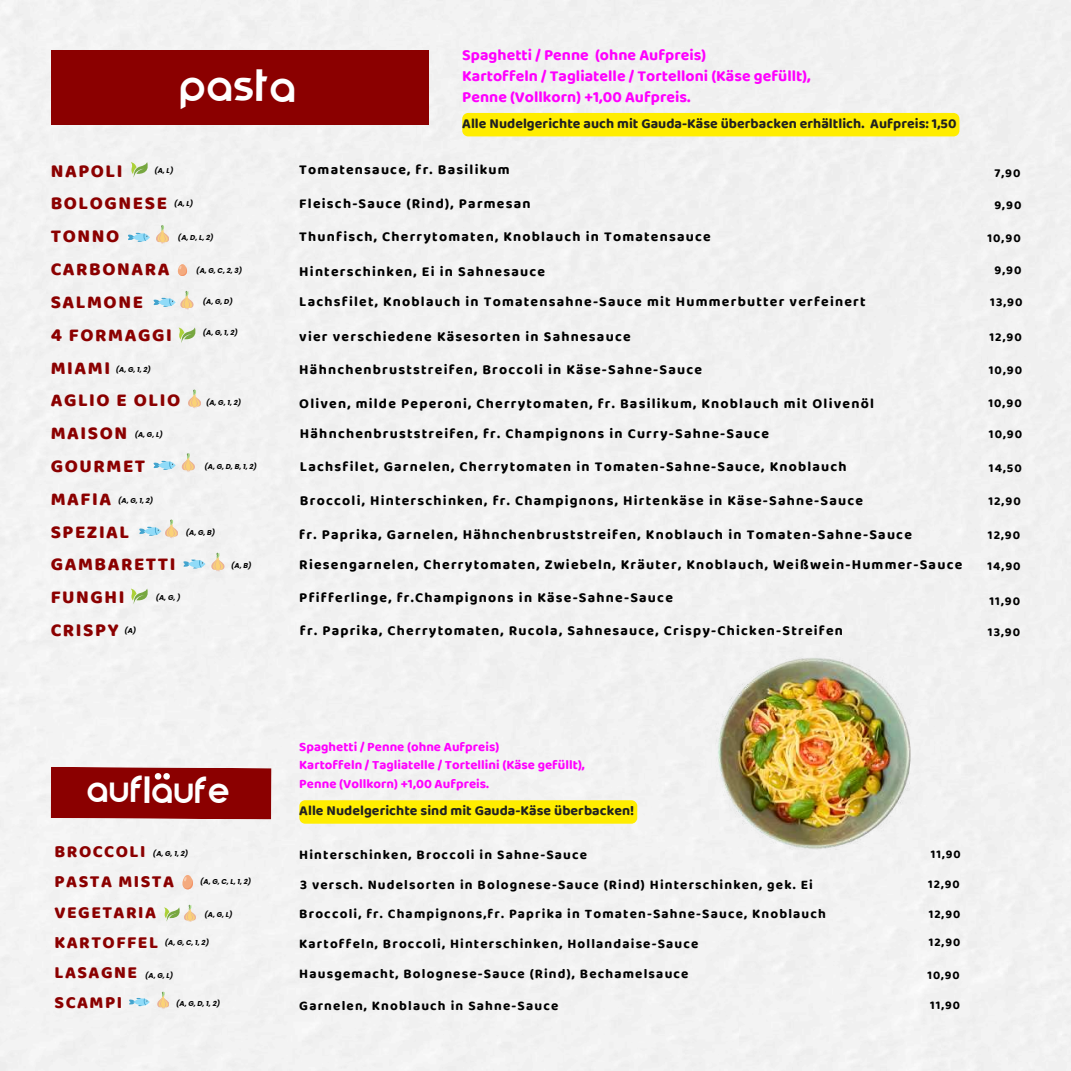
<style>
.page{position:relative;width:1071px;height:1071px;background:#f2f2f2}
.page>*{position:absolute;margin:0;border:0;box-sizing:border-box;transform-origin:0 0}
.t1{font:43.23px "Comodo";letter-spacing:.045em;color:#fff}
.t2{font:35.88px "Comodo";letter-spacing:.045em;color:#fff}
.t3{font:800 18.72px/32.9px "Baloo Bhai 2";letter-spacing:.085em;color:#8b0000}
.t4{font:800 17.5px/30.1px "Baloo Bhai 2";letter-spacing:.085em;color:#8b0000}
.t5{font:700 15.75px/21px "Baloo Bhai 2";color:#f0f}
.t6{font:700 14px/30.3px "Baloo Bhai 2";letter-spacing:.085em;color:#000}
.t7{font:700 14px "Baloo Bhai 2";letter-spacing:.005em;color:#212121}
.t8{font:700 13.47px/29.4px "Baloo Bhai 2";letter-spacing:.085em;color:#000}
.t9{font:700 13.12px/18.6px "Baloo Bhai 2";color:#f0f}
.t10{font:700 12.25px "Baloo Bhai 2";letter-spacing:.085em;color:#000}
.t11{font:700 12.08px "Baloo Bhai 2";letter-spacing:.085em;color:#000}
.t12{font:italic 700 7px "Poppins";color:#000}
</style>
<div class="page">
<div style="left:51px;top:50px;width:378px;height:75px;background:#8b0000"></div>
<svg style="left:131px;top:162px;width:17px;height:16px"></svg>
<svg style="left:178px;top:327px;width:17px;height:16px"></svg>
<svg style="left:131px;top:588px;width:17px;height:16px"></svg>
<svg style="left:153px;top:291px;width:40px;height:19px"></svg>
<svg style="left:128px;top:230px;width:22px;height:15px"></svg>
<svg style="left:153px;top:458px;width:23px;height:15px"></svg>
<svg style="left:139px;top:519px;width:39px;height:20px"></svg>
<svg style="left:183px;top:553px;width:41px;height:19px"></svg>
<svg style="left:156px;top:225px;width:13px;height:19px"></svg>
<svg style="left:188px;top:389px;width:13px;height:20px"></svg>
<svg style="left:182px;top:453px;width:13px;height:19px"></svg>
<svg style="left:157px;top:991px;width:12px;height:18px"></svg>
<svg style="left:129px;top:995px;width:21px;height:14px"></svg>
<svg style="left:164px;top:905px;width:32px;height:18px"></svg>
<div style="left:51px;top:767px;width:221px;height:52px;background:#8b0000"></div>
<svg style="left:178px;top:264px;width:9px;height:12px"></svg>
<svg style="left:178px;top:266px;width:9px;height:10px"></svg>
<img style="left:715px;top:657px;width:200px;height:193px">
<div style="left:462px;top:113px;width:497px;height:23px;background:#ffed00;border-radius:6px"></div>
<svg style="left:182px;top:875px;width:11px;height:14px"></svg>
<div style="left:299px;top:800px;width:338px;height:24px;background:#ffed00;border-radius:6px"></div>
<h1 class="t1" style="left:180px;top:57px;width:117px">PASTA</h1>
<p class="t5" style="left:462px;top:44px;width:350px">Spaghetti / Penne (ohne Aufpreis)<br>Kartoffeln / Tagliatelle / Tortelloni (Käse gefüllt),<br>Penne (Vollkorn) +1,00 Aufpreis.</p>
<p class="t7" style="left:462px;top:115px;width:496px">Alle Nudelgerichte auch mit Gauda-Käse überbacken erhältlich. Aufpreis: 1,50</p>
<h3 class="t3" style="left:51px;top:154px;width:131px">NAPOLI<br>BOLOGNESE<br>TONNO<br>CARBONARA<br>SALMONE<br>4 FORMAGGI<br>MIAMI<br>AGLIO E OLIO<br>MAISON<br>GOURMET<br>MAFIA<br>SPEZIAL<br>GAMBARETTI<br>FUNGHI<br>CRISPY</h3>
<p class="t12" style="left:154px;top:165px;width:21px">(A, L)</p>
<p class="t12" style="left:174px;top:199px;width:21px">(A, L)</p>
<p class="t12" style="left:178px;top:233px;width:37px">(A, D, L, 2)</p>
<p class="t12" style="left:196px;top:266px;width:47px">(A, G, C, 2, 3)</p>
<p class="t12" style="left:203px;top:297px;width:31px">(A, G, D)</p>
<p class="t12" style="left:203px;top:328px;width:37px">(A, G, 1, 2)</p>
<p class="t12" style="left:116px;top:364px;width:37px">(A, G, 1, 2)</p>
<p class="t12" style="left:206px;top:397px;width:37px">(A, G, 1, 2)</p>
<p class="t12" style="left:135px;top:429px;width:30px">(A, G, L)</p>
<p class="t12" style="left:204px;top:461px;width:54px">(A, G, D, B, 1, 2)</p>
<p class="t12" style="left:118px;top:496px;width:37px">(A, G, 1, 2)</p>
<p class="t12" style="left:186px;top:527px;width:31px">(A, G, B)</p>
<p class="t12" style="left:231px;top:561px;width:22px">(A, B)</p>
<p class="t12" style="left:156px;top:593px;width:26px">(A, G, )</p>
<p class="t12" style="left:124px;top:625px;width:13px">(A)</p>
<p class="t6" style="left:299px;top:154px;width:212px">Tomatensauce, fr. Basilikum</p>
<p class="t6" style="left:299px;top:188px;width:233px">Fleisch-Sauce (Rind), Parmesan</p>
<p class="t6" style="left:299px;top:221px;width:413px">Thunfisch, Cherrytomaten, Knoblauch in Tomatensauce</p>
<p class="t6" style="left:299px;top:256px;width:247px">Hinterschinken, Ei in Sahnesauce</p>
<p class="t6" style="left:299px;top:286px;width:568px">Lachsfilet, Knoblauch in Tomatensahne-Sauce mit Hummerbutter verfeinert</p>
<p class="t6" style="left:299px;top:321px;width:333px">vier verschiedene Käsesorten in Sahnesauce</p>
<p class="t6" style="left:299px;top:354px;width:404px">Hähnchenbruststreifen, Broccoli in Käse-Sahne-Sauce</p>
<p class="t6" style="left:299px;top:388px;width:576px">Oliven, milde Peperoni, Cherrytomaten, fr. Basilikum, Knoblauch mit Olivenöl<br>Hähnchenbruststreifen, fr. Champignons in Curry-Sahne-Sauce</p>
<p class="t6" style="left:300px;top:451px;width:548px">Lachsfilet, Garnelen, Cherrytomaten in Tomaten-Sahne-Sauce, Knoblauch</p>
<p class="t6" style="left:300px;top:485px;width:565px">Broccoli, Hinterschinken, fr. Champignons, Hirtenkäse in Käse-Sahne-Sauce</p>
<p class="t6" style="left:299px;top:519px;width:665px">fr. Paprika, Garnelen, Hähnchenbruststreifen, Knoblauch in Tomaten-Sahne-Sauce<br>Riesengarnelen, Cherrytomaten, Zwiebeln, Kräuter, Knoblauch, Weißwein-Hummer-Sauce</p>
<p class="t6" style="left:299px;top:582px;width:375px">Pfifferlinge, fr.Champignons in Käse-Sahne-Sauce</p>
<p class="t6" style="left:300px;top:615px;width:545px">fr. Paprika, Cherrytomaten, Rucola, Sahnesauce, Crispy-Chicken-Streifen</p>
<p class="t10" style="left:995px;top:166px;width:28px">7,90</p>
<p class="t10" style="left:994px;top:197px;width:29px">9,90</p>
<p class="t10" style="left:987px;top:230px;width:35px">10,90</p>
<p class="t10" style="left:994px;top:263px;width:29px">9,90</p>
<p class="t10" style="left:990px;top:295px;width:34px">13,90</p>
<p class="t10" style="left:989px;top:330px;width:34px">12,90</p>
<p class="t10" style="left:989px;top:363px;width:35px">10,90</p>
<p class="t10" style="left:988px;top:396px;width:35px">10,90</p>
<p class="t10" style="left:989px;top:427px;width:35px">10,90</p>
<p class="t10" style="left:989px;top:460px;width:34px">14,50</p>
<p class="t10" style="left:988px;top:494px;width:34px">12,90</p>
<p class="t10" style="left:988px;top:528px;width:34px">12,90</p>
<p class="t10" style="left:987px;top:558px;width:35px">14,90</p>
<p class="t10" style="left:989px;top:594px;width:32px">11,90</p>
<p class="t10" style="left:988px;top:624px;width:34px">13,90</p>
<h2 class="t2" style="left:87px;top:766px;width:143px">AUFLAUFE</h2>
<p class="t4" style="left:55px;top:836px;width:121px">BROCCOLI<br>PASTA MISTA<br>VEGETARIA<br>KARTOFFEL<br>LASAGNE<br>SCAMPI</p>
<p class="t12" style="left:153px;top:849px;width:37px">(A, G, 1, 2)</p>
<p class="t12" style="left:200px;top:877px;width:53px">(A, G, C, L, 1, 2)</p>
<p class="t12" style="left:204px;top:909px;width:30px">(A, G, L)</p>
<p class="t12" style="left:165px;top:938px;width:46px">(A, G, C, 1, 2)</p>
<p class="t12" style="left:145px;top:971px;width:30px">(A, G, L)</p>
<p class="t12" style="left:176px;top:999px;width:45px">(A, G, D, 1, 2)</p>
<p class="t9" style="left:299px;top:737px;width:287px">Spaghetti / Penne (ohne Aufpreis)<br>Kartoffeln / Tagliatelle / Tortellini (Käse gefüllt),<br>Penne (Vollkorn) +1,00 Aufpreis.</p>
<p class="t7" style="left:299px;top:802px;width:336px">Alle Nudelgerichte sind mit Gauda-Käse überbacken!</p>
<p class="t8" style="left:299px;top:839px;width:289px">Hinterschinken, Broccoli in Sahne-Sauce</p>
<p class="t8" style="left:299px;top:869px;width:528px">3 versch. Nudelsorten in Bolognese-Sauce (Rind) Hinterschinken, gek. Ei<br>Broccoli, fr. Champignons,fr. Paprika in Tomaten-Sahne-Sauce, Knoblauch</p>
<p class="t8" style="left:299px;top:928px;width:401px">Kartoffeln, Broccoli, Hinterschinken, Hollandaise-Sauce</p>
<p class="t8" style="left:299px;top:959px;width:391px">Hausgemacht, Bolognese-Sauce (Rind), Bechamelsauce</p>
<p class="t8" style="left:299px;top:990px;width:261px">Garnelen, Knoblauch in Sahne-Sauce</p>
<p class="t11" style="left:931px;top:847px;width:31px">11,90</p>
<p class="t11" style="left:928px;top:877px;width:33px">12,90</p>
<p class="t11" style="left:929px;top:906px;width:33px">12,90</p>
<p class="t11" style="left:929px;top:935px;width:33px">12,90</p>
<p class="t11" style="left:927px;top:968px;width:34px">10,90</p>
<p class="t11" style="left:930px;top:998px;width:31px">11,90</p>
</div>
